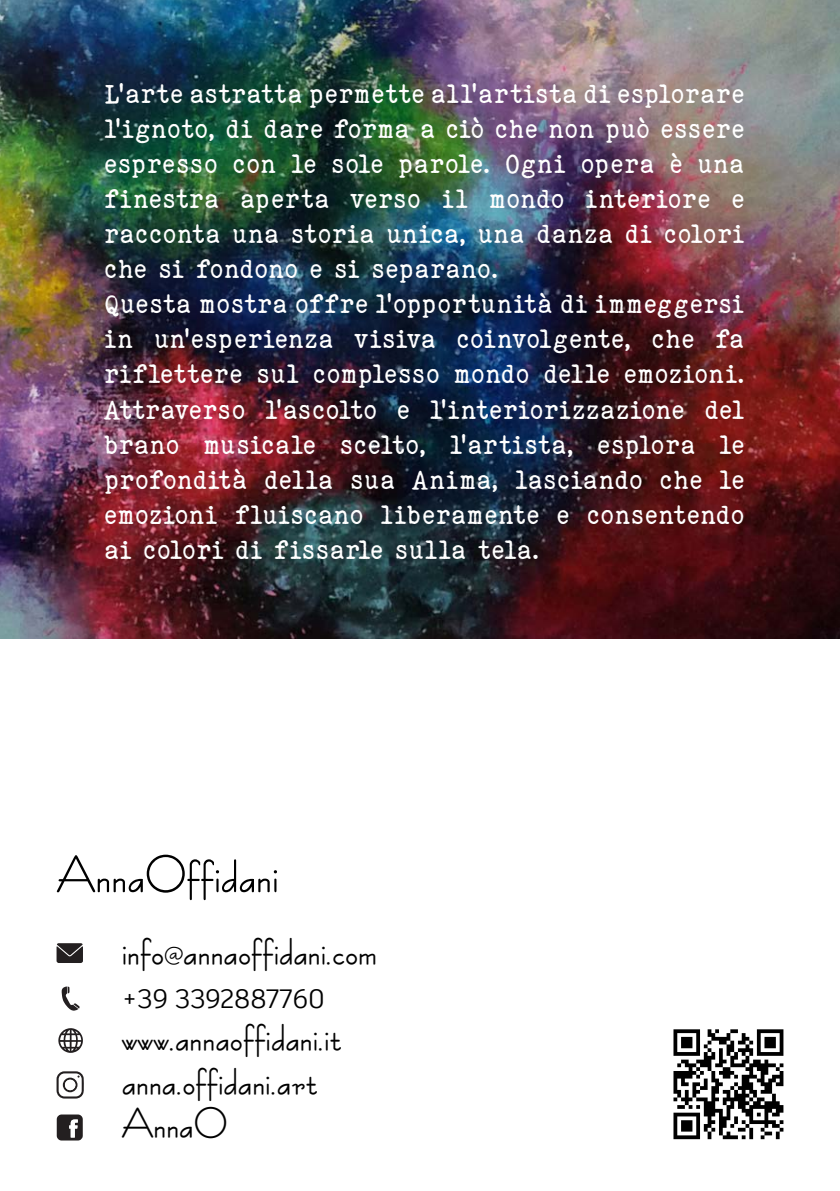
<style>
.page{position:relative;width:840px;height:1191px;background:#fff}
.page>*{position:absolute;margin:0;border:0;box-sizing:border-box;transform-origin:0 0}
.t1{font:700 50.4px "Fashion";color:#000}
.t2{font:700 41px "Fashion";color:#000}
.t3{font:27.4px/35px "ELEGANTTYPEWRITER";color:#fff;text-align:justify}
.t4{font:26.4px "Artifakt Element";color:#000}
.s1{font-size:23.4px}
</style>
<div class="page">
<img style="left:0;top:0;width:839px;height:639px">
<svg style="left:673px;top:1029px;width:110px;height:110px"></svg>
<svg style="left:56px;top:1071px;width:28px;height:27px"></svg>
<svg style="left:57px;top:1114px;width:26px;height:26px"></svg>
<svg style="left:62px;top:986px;width:18px;height:24px"></svg>
<svg style="left:56px;top:943px;width:27px;height:20px"></svg>
<svg style="left:58px;top:1028px;width:25px;height:24px"></svg>
<p class="t3" style="left:104px;top:76px;width:641px">L’arte astratta permette all’artista di esplorare l’ignoto, di dare forma a ciò che non può essere espresso con le sole parole. Ogni opera è una finestra aperta verso il mondo interiore e racconta una storia unica, una danza di colori che si fondono e si separano.</p>
<p class="t3" style="left:104px;top:286px;width:641px">Questa mostra offre l’opportunità di immeggersi in un’esperienza visiva coinvolgente, che fa riflettere sul complesso mondo delle emozioni.<br>Attraverso l’ascolto e l’interiorizzazione del brano musicale scelto, l’artista, esplora le profondità della sua Anima, lasciando che le emozioni fluiscano liberamente e consentendo ai colori di fissarle sulla tela.</p>
<p class="t1" style="left:56px;top:845px;width:223px">AnnaOffidani</p>
<p class="t2" style="left:122px;top:927px;width:257px">info<span class="s1">@</span>annaoffidani.com</p>
<p class="t4" style="left:122px;top:980px;width:205px">+39 3392887760</p>
<p class="t2" style="left:122px;top:1012px;width:221px">www.annaoffidani.it</p>
<p class="t2" style="left:122px;top:1056px;width:197px">anna.offidani.art</p>
<p class="t2" style="left:122px;top:1100px;width:107px">AnnaO</p>
</div>
